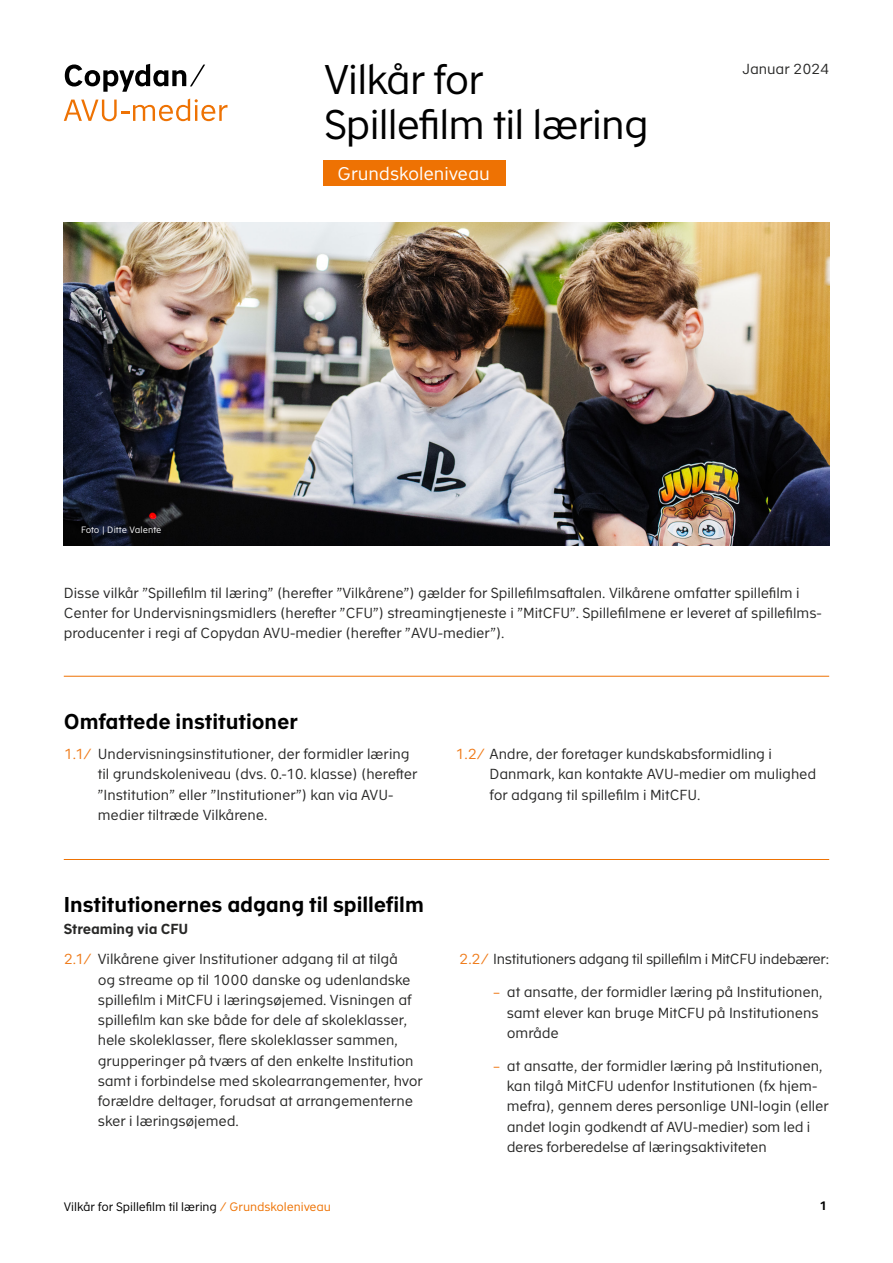
<style>
.page{position:relative;width:893px;height:1263px;background:#fff}
.page>*{position:absolute;margin:0;border:0;box-sizing:border-box;transform-origin:0 0}
.t1{font:40.5px/45px "Academy Sans";letter-spacing:-.02em;color:#000}
.t2{font:700 21px "Academy Sans";color:#000}
.t3{font:18px "Academy Sans";color:#fff}
.t4{font:14.25px/20.2px "Academy Sans";letter-spacing:-.01em;color:#282827}
.t5{font:700 14.25px "Academy Sans";color:#282827}
.t6{font:12px "Academy Sans";color:#000}
.t7{font:700 12px "Academy Sans";color:#000}
.t8{font:9px "Academy Sans";color:#fff}
.s1{color:#ef7a18}
.s2{font-size:13.5px;color:#ef7a18}
.s3{color:#ee7203}
</style>
<div class="page">
<img style="left:64px;top:223px;width:765px;height:323px">
<svg style="left:65px;top:64px;width:140px;height:28px"></svg>
<svg style="left:64px;top:99px;width:163px;height:22px"></svg>
<hr style="left:64px;top:676px;width:765px;height:1px;background:#ee7203">
<hr style="left:64px;top:859px;width:765px;height:1px;background:#ee7203">
<div style="left:323px;top:161px;width:183px;height:25px;background:#ee7203"></div>
<p class="t8" style="left:81px;top:524px;width:82px">Foto | Ditte Valente</p>
<h1 class="t1" style="left:324px;top:55px;width:326px">Vilkår for<br>Spillefilm til læring</h1>
<p class="t3" style="left:338px;top:160px;width:154px">Grundskoleniveau</p>
<p class="t4" style="left:742px;top:58px;width:88px">Januar 2024</p>
<p class="t4" style="left:64px;top:581px;width:760px">Disse vilkår ”Spillefilm til læring” (herefter ”Vilkårene”) gælder for Spillefilmsaftalen. Vilkårene omfatter spillefilm i<br>Center for Undervisningsmidlers (herefter ”CFU”) streamingtjeneste i ”MitCFU”. Spillefilmene er leveret af spillefilms&shy;producenter i regi af Copydan AVU-medier (herefter ”AVU-medier”).</p>
<h2 class="t2" style="left:64px;top:706px;width:236px">Omfattede institutioner</h2>
<p class="t4" style="left:98px;top:743px;width:321px;text-indent:-34px"><span class="s1">1.1/</span> Undervisningsinstitutioner, der formidler læring til grundskoleniveau (dvs. 0.-10. klasse) (herefter ”Institution” eller ”Institutioner”) kan via AVU&shy;medier tiltræde Vilkårene.</p>
<p class="t4" style="left:489px;top:743px;width:328px;text-indent:-34px"><span class="s1">1.2/</span> Andre, der foretager kundskabsformidling i<br>Danmark, kan kontakte AVU-medier om mulighed for adgang til spillefilm i MitCFU.</p>
<h2 class="t2" style="left:64px;top:889px;width:362px">Institutionernes adgang til spillefilm</h2>
<p class="t5" style="left:64px;top:918px;width:126px">Streaming via CFU</p>
<p class="t4" style="left:98px;top:948px;width:327px;text-indent:-34px"><span class="s1">2.1/</span> Vilkårene giver Institutioner adgang til at tilgå<br>og streame op til 1000 danske og udenlandske spillefilm i MitCFU i læringsøjemed. Visningen af spillefilm kan ske både for dele af skoleklasser, hele skoleklasser, flere skoleklasser sammen, grupperinger på tværs af den enkelte Institution samt i forbindelse med skolearrangementer, hvor forældre deltager, forudsat at arrangementerne sker i læringsøjemed.</p>
<p class="t4" style="left:459px;top:948px;width:371px"><span class="s1">2.2/</span> Institutioners adgang til spillefilm i MitCFU indebærer:</p>
<p class="t4" style="left:507px;top:981px;width:317px;text-indent:-13px"><span class="s2">–</span> at ansatte, der formidler læring på Institutionen, samt elever kan bruge MitCFU på Institutionens område</p>
<p class="t4" style="left:507px;top:1055px;width:324px;text-indent:-13px"><span class="s2">–</span> at ansatte, der formidler læring på Institutionen, kan tilgå MitCFU udenfor Institutionen (fx hjem&shy;mefra), gennem deres personlige UNI-login (eller andet login godkendt af AVU-medier) som led i deres forberedelse af læringsaktiviteten</p>
<p class="t6" style="left:64px;top:1198px;width:269px">Vilkår for Spillefilm til læring <span class="s3">/ Grundskoleniveau</span></p>
<p class="t7" style="left:820px;top:1197px;width:9px">1</p>
</div>
